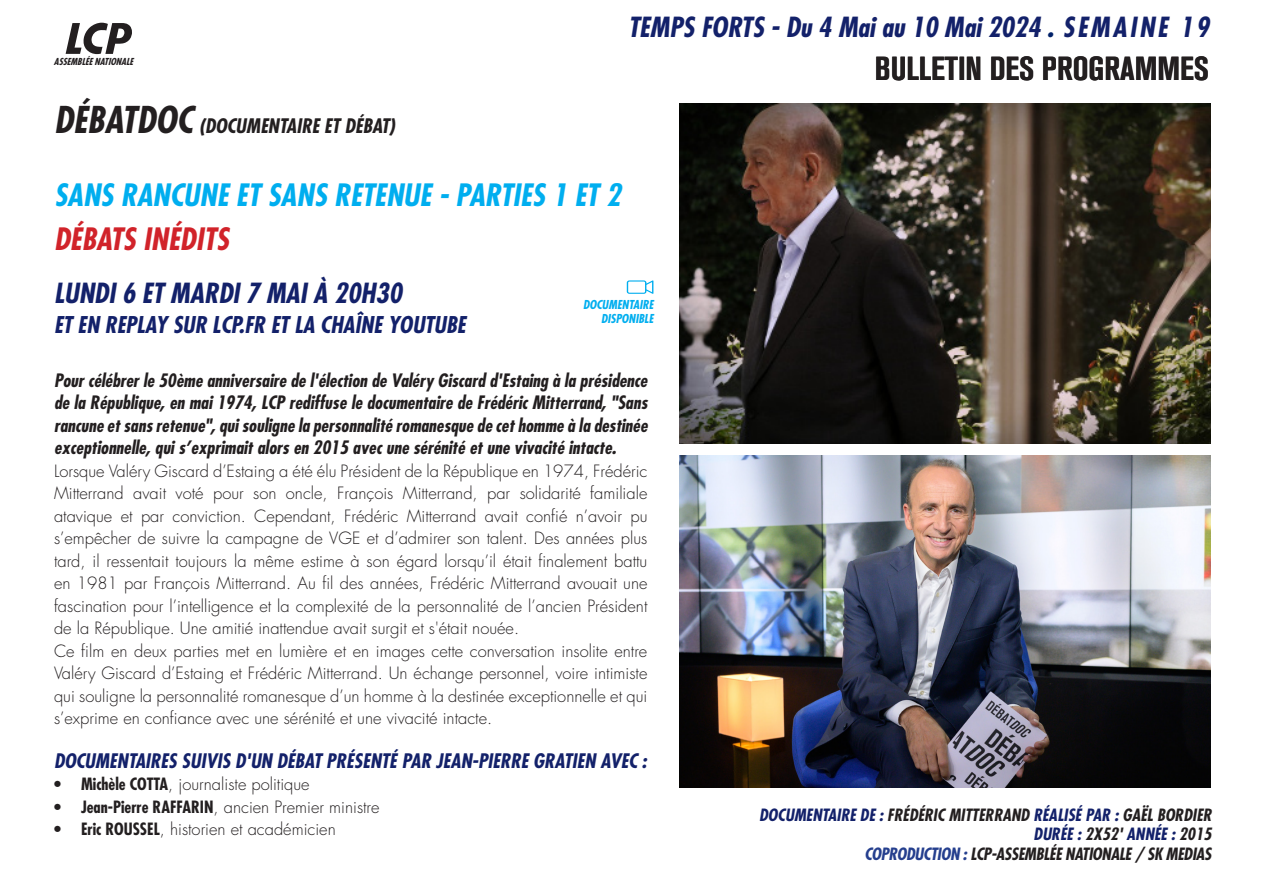
<style>
.page{position:relative;width:1263px;height:893px;background:#fff}
.page>*{position:absolute;margin:0;border:0;box-sizing:border-box;transform-origin:0 0}
.t1{font:700 condensed 33px "Akzidenz Grotesk BQ";color:#231f20}
.PGM_Horaire{font:italic 700 condensed 30px "Futura Std";color:#00aeef}
.PGM_Horaire-2{font:italic 700 condensed 30px "Futura Std";color:#d1232a}
.PGM_Horaire-3{font:italic 700 condensed 27px "Futura Std";color:#13216a}
.PGM_Horaire-4{font:italic 700 condensed 22.5px "Futura Std";color:#13216a}
.PGM_corps_de_texte_paragraphe{font:italic 700 condensed 19.5px "Futura Std";color:#13216a}
.COUV__Titre_prg_1{font:italic 700 condensed 19.5px "Futura Std";color:#231f20}
.PGM_corps_de_texte_paragraphe-2{font:italic 700 condensed 18px/22.5px "Futura Std";color:#231f20;text-align:justify}
.PGM_corps_de_texte_paragraphe-3{font:300 16.5px/22.5px "Futura Std";color:#231f20;text-align:justify}
.PGM_Crédits_bleu{font:italic 700 condensed 16.5px "Futura Std";color:#231f20}
.PGM_Crédits_bleu-2{font:italic 700 condensed 16.5px "Futura Std";letter-spacing:-.02em;color:#231f20}
.PGM_Crédits_bleu-3{font:italic 700 condensed 16.5px "Futura Std";color:#13216a}
.PGM_Crédits_bleu-4{font:italic 700 condensed 12px "Futura Std";color:#00aeef}
.t2{font:italic 700 condensed 9.45px "Futura Std";color:#231f20}
.s1{color:#012169}
.s2{font-size:36px}
.s3{font-weight:700;font-stretch:condensed}
.s4{color:#13216a}
.s5{color:#231f20}
.s6{color:#253f8e}
</style>
<div class="page">
<svg style="left:66px;top:23px;width:66px;height:31px"></svg>
<svg style="left:627px;top:280px;width:26px;height:14px"></svg>
<img style="left:679px;top:103px;width:531px;height:340px">
<img style="left:679px;top:456px;width:531px;height:331px">
<p class="PGM_Horaire-3" style="left:628px;top:10px;width:582px">TEMPS FORTS - Du 4 Mai au 10 Mai 2024 <span class="s1">.</span> SEMAINE 19</p>
<p class="t2" style="left:54px;top:56px;width:83px">ASSEMBLÉENATIONALE</p>
<p class="t1" style="left:875px;top:50px;width:336px">BULLETIN DES PROGRAMMES</p>
<p class="COUV__Titre_prg_1" style="left:54px;top:113px;width:343px"><span class="s2">DÉBATDOC</span> (DOCUMENTAIRE ET DÉBAT)</p>
<p class="PGM_Horaire" style="left:54px;top:177px;width:568px">SANS RANCUNE ET SANS RETENUE - PARTIES 1 ET 2</p>
<p class="PGM_Horaire-2" style="left:54px;top:220px;width:176px">DÉBATS INÉDITS</p>
<p class="PGM_Horaire-3" style="left:54px;top:276px;width:350px">LUNDI 6 ET MARDI 7 MAI À 20H30</p>
<p class="PGM_Horaire-4" style="left:54px;top:310px;width:413px">ET EN REPLAY SUR LCP.FR ET LA CHAÎNE YOUTUBE</p>
<p class="PGM_Crédits_bleu-4" style="left:583px;top:297px;width:72px">DOCUMENTAIRE</p>
<p class="PGM_Crédits_bleu-4" style="left:601px;top:311px;width:54px">DISPONIBLE</p>
<p class="PGM_corps_de_texte_paragraphe-2" style="left:54px;top:369px;width:595px">Pour célébrer le 50ème anniversaire de l'élection de Valéry Giscard d'Estaing à la présidence de la République, en mai 1974, LCP rediffuse le documentaire de Frédéric Mitterrand, "Sans rancune et sans retenue", qui souligne la personnalité romanesque de cet homme à la destinée exceptionnelle, qui s’exprimait alors en 2015 avec une sérénité et une vivacité intacte.</p>
<p class="PGM_corps_de_texte_paragraphe-3" style="left:54px;top:460px;width:595px">Lorsque Valéry Giscard d’Estaing a été élu Président de la République en 1974, Frédéric Mitterrand avait voté pour son oncle, François Mitterrand, par solidarité familiale atavique et par conviction. Cependant, Frédéric Mitterrand avait confié n’avoir pu s’empêcher de suivre la campagne de VGE et d’admirer son talent. Des années plus tard, il ressentait toujours la même estime à son égard lorsqu’il était finalement battu en 1981 par François Mitterrand. Au fil des années, Frédéric Mitterrand avouait une fascination pour l’intelligence et la complexité de la personnalité de l’ancien Président de la République. Une amitié inattendue avait surgit et s'était nouée.</p>
<p class="PGM_corps_de_texte_paragraphe-3" style="left:54px;top:640px;width:595px">Ce film en deux parties met en lumière et en images cette conversation insolite entre Valéry Giscard d’Estaing et Frédéric Mitterrand. Un échange personnel, voire intimiste qui souligne la personnalité romanesque d’un homme à la destinée exceptionnelle et qui s’exprime en confiance avec une sérénité et une vivacité intacte.</p>
<p class="PGM_corps_de_texte_paragraphe" style="left:54px;top:749px;width:594px">DOCUMENTAIRES SUIVIS D'UN DÉBAT PRÉSENTÉ PAR JEAN-PIERRE GRATIEN AVEC :</p>
<p class="PGM_corps_de_texte_paragraphe-3" style="left:54px;top:774px;width:257px"><span class="s3">• Michèle COTTA</span>, journaliste politique</p>
<p class="PGM_corps_de_texte_paragraphe-3" style="left:54px;top:796px;width:327px"><span class="s3">• Jean-Pierre RAFFARIN</span>, ancien Premier ministre</p>
<p class="PGM_corps_de_texte_paragraphe-3" style="left:54px;top:819px;width:283px"><span class="s3">• Eric ROUSSEL</span>, historien et académicien</p>
<p class="PGM_Crédits_bleu" style="left:759px;top:804px;width:454px"><span class="s4">DOCUMENTAIRE DE :</span> FRÉDÉRIC MITTERRAND <span class="s4">RÉALISÉ PAR :</span> GAËL BORDIER</p>
<p class="PGM_Crédits_bleu-3" style="left:1033px;top:824px;width:179px">DURÉE : <span class="s5">2X52'</span> ANNÉE : <span class="s5">2015</span></p>
<p class="PGM_Crédits_bleu-2" style="left:864px;top:844px;width:349px"><span class="s6">COPRODUCTION :</span> LCP-ASSEMBLÉE NATIONALE / SK MEDIAS</p>
</div>
